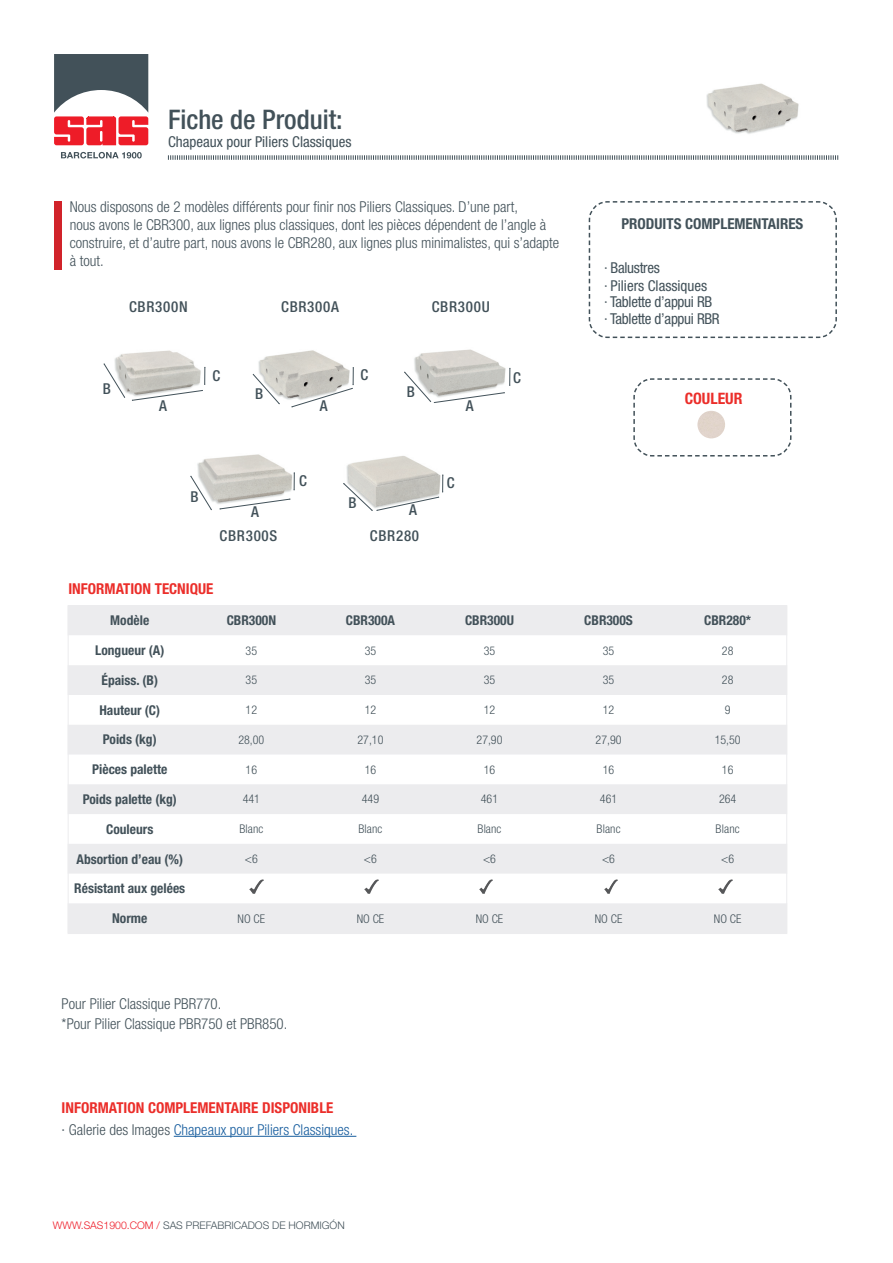
<style>
.page{position:relative;width:893px;height:1263px;background:#fff}
.page>*{position:absolute;margin:0;border:0;box-sizing:border-box;transform-origin:0 0}
.t1{font:500 condensed 27px "Helvetica Neue LT Std";color:#425159}
.t2{font:700 condensed 15.75px "Helvetica Neue LT Std";color:#eb2e2a}
.t3{font:300 condensed 15px/18px "Helvetica Neue LT Std";color:#425159}
.t4{font:700 condensed 15px "Helvetica Neue LT Std";color:#eb2e2a}
.Llegendes_imgs{font:500 condensed 15px "Helvetica Neue LT Std";letter-spacing:.05em;color:#425159}
.Text_left_bold{font:condensed 15px "Helvetica Neue LT Std";color:#425159}
.t5{font:300 condensed 15px "Helvetica Neue LT Std";color:#175d9e}
.Text_left_bold-2{font:condensed 15px "Helvetica Neue LT Std";letter-spacing:-.02em;color:#425159}
.Text_left_bold-3{font:700 condensed 15px "Helvetica Neue LT Std";color:#425159}
.Text_left_bold-4{font:700 condensed 13.5px "Helvetica Neue LT Std";color:#425159}
.Títols_center{font:700 condensed 13.5px "Helvetica Neue LT Std";color:#425159}
.Títols_left{font:700 condensed 13.5px "Helvetica Neue LT Std";color:#425159}
.Text_centre{font:300 condensed 12px "Helvetica Neue LT Std";color:#425159}
.t6{font:300 10.5px "Helvetica Neue LT Std";color:#425159}
.s1{color:#425159}
.s2{color:#ee1c28}
</style>
<div class="page">
<img style="left:258px;top:350px;width:86px;height:58px">
<img style="left:706px;top:83px;width:93px;height:51px">
<img style="left:414px;top:349px;width:97px;height:37px">
<img style="left:197px;top:454px;width:98px;height:57px">
<img style="left:346px;top:456px;width:98px;height:37px">
<img style="left:114px;top:350px;width:92px;height:48px">
<svg style="left:633px;top:378px;width:159px;height:79px"></svg>
<svg style="left:54px;top:54px;width:94px;height:91px"></svg>
<svg style="left:61px;top:152px;width:81px;height:6px"></svg>
<hr style="left:174px;top:1136px;width:182px;height:1px;background:#175d9e">
<svg style="left:168px;top:155px;width:671px;height:5px"></svg>
<div style="left:54px;top:201px;width:8px;height:69px;background:#d1232a"></div>
<svg style="left:588px;top:201px;width:249px;height:138px"></svg>
<img style="left:697px;top:411px;width:28px;height:27px;border-radius:14px">
<div style="left:70px;top:607px;width:715px;height:28px;background:#ececee"></div>
<svg style="left:70px;top:665px;width:715px;height:267px;fill:#ececee"></svg>
<img style="left:250px;top:880px;width:14px;height:13px">
<img style="left:364px;top:880px;width:14px;height:13px">
<img style="left:604px;top:880px;width:14px;height:13px">
<img style="left:479px;top:880px;width:14px;height:13px">
<svg style="left:719px;top:880px;width:13px;height:13px"></svg>
<svg style="left:132px;top:367px;width:73px;height:34px"></svg>
<svg style="left:294px;top:473px;width:1px;height:18px"></svg>
<svg style="left:103px;top:363px;width:22px;height:35px"></svg>
<svg style="left:253px;top:374px;width:27px;height:30px"></svg>
<svg style="left:190px;top:476px;width:22px;height:34px"></svg>
<svg style="left:404px;top:368px;width:106px;height:35px"></svg>
<svg style="left:220px;top:499px;width:71px;height:10px"></svg>
<svg style="left:343px;top:475px;width:100px;height:36px"></svg>
<svg style="left:292px;top:367px;width:62px;height:40px"></svg>
<p class="t1" style="left:168px;top:103px;width:176px">Fiche de Produit:</p>
<p class="Text_left_bold" style="left:168px;top:133px;width:185px">Chapeaux pour Piliers Classiques</p>
<p class="t3" style="left:70px;top:197px;width:491px">Nous disposons de 2 modèles différents pour finir nos Piliers Classiques. D’une part,<br>nous avons le CBR300, aux lignes plus classiques, dont les pièces dépendent de l’angle à construire, et d’autre part, nous avons le CBR280, aux lignes plus minimalistes, qui s’adapte à tout.</p>
<p class="Llegendes_imgs" style="left:129px;top:298px;width:60px">CBR300N</p>
<p class="Llegendes_imgs" style="left:281px;top:298px;width:59px">CBR300A</p>
<p class="Llegendes_imgs" style="left:432px;top:298px;width:60px">CBR300U</p>
<p class="Llegendes_imgs" style="left:213px;top:366px;width:9px">C</p>
<p class="Llegendes_imgs" style="left:361px;top:365px;width:9px">C</p>
<p class="Llegendes_imgs" style="left:513px;top:368px;width:9px">C</p>
<p class="Llegendes_imgs" style="left:103px;top:379px;width:10px">B</p>
<p class="Llegendes_imgs" style="left:255px;top:384px;width:10px">B</p>
<p class="Llegendes_imgs" style="left:407px;top:383px;width:10px">B</p>
<p class="Llegendes_imgs" style="left:159px;top:397px;width:9px">A</p>
<p class="Llegendes_imgs" style="left:320px;top:397px;width:9px">A</p>
<p class="Llegendes_imgs" style="left:466px;top:397px;width:9px">A</p>
<p class="Llegendes_imgs" style="left:191px;top:488px;width:10px">B</p>
<p class="Llegendes_imgs" style="left:299px;top:471px;width:9px">C</p>
<p class="Llegendes_imgs" style="left:447px;top:473px;width:9px">C</p>
<p class="Llegendes_imgs" style="left:349px;top:494px;width:10px">B</p>
<p class="Llegendes_imgs" style="left:251px;top:502px;width:9px">A</p>
<p class="Llegendes_imgs" style="left:409px;top:500px;width:9px">A</p>
<p class="Llegendes_imgs" style="left:220px;top:527px;width:59px">CBR300S</p>
<p class="Llegendes_imgs" style="left:370px;top:527px;width:51px">CBR280</p>
<p class="t4" style="left:68px;top:579px;width:146px">INFORMATION TECNIQUE</p>
<p class="Text_left_bold-3" style="left:621px;top:215px;width:183px">PRODUITS COMPLEMENTAIRES</p>
<p class="Text_left_bold-2" style="left:604px;top:259px;width:57px">· Balustres</p>
<p class="Text_left_bold" style="left:604px;top:277px;width:105px">· Piliers Classiques</p>
<p class="Text_left_bold-2" style="left:604px;top:293px;width:110px">· Tablette d’appui RB</p>
<p class="Text_left_bold-2" style="left:604px;top:310px;width:117px">· Tablette d’appui RBR</p>
<p class="t2" style="left:685px;top:389px;width:59px">COULEUR</p>
<p class="Títols_left" style="left:110px;top:612px;width:40px">Modèle</p>
<p class="Títols_center" style="left:227px;top:612px;width:51px">CBR300N</p>
<p class="Títols_center" style="left:346px;top:612px;width:51px">CBR300A</p>
<p class="Títols_center" style="left:465px;top:612px;width:50px">CBR300U</p>
<p class="Títols_center" style="left:584px;top:612px;width:50px">CBR300S</p>
<p class="Títols_center" style="left:704px;top:612px;width:48px">CBR280*</p>
<p class="Text_left_bold-4" style="left:95px;top:642px;width:71px">Longueur (A)</p>
<p class="Text_centre" style="left:246px;top:643px;width:13px">35</p>
<p class="Text_centre" style="left:365px;top:643px;width:13px">35</p>
<p class="Text_centre" style="left:484px;top:643px;width:13px">35</p>
<p class="Text_centre" style="left:603px;top:643px;width:13px">35</p>
<p class="Text_centre" style="left:722px;top:643px;width:13px">28</p>
<p class="Text_left_bold-4" style="left:102px;top:672px;width:58px">Épaiss. (B)</p>
<p class="Text_centre" style="left:246px;top:673px;width:13px">35</p>
<p class="Text_centre" style="left:365px;top:673px;width:13px">35</p>
<p class="Text_centre" style="left:484px;top:673px;width:13px">35</p>
<p class="Text_centre" style="left:603px;top:673px;width:13px">35</p>
<p class="Text_centre" style="left:722px;top:673px;width:13px">28</p>
<p class="Text_left_bold-4" style="left:99px;top:702px;width:62px">Hauteur (C)</p>
<p class="Text_centre" style="left:246px;top:703px;width:13px">12</p>
<p class="Text_centre" style="left:365px;top:703px;width:13px">12</p>
<p class="Text_centre" style="left:484px;top:703px;width:13px">12</p>
<p class="Text_centre" style="left:603px;top:703px;width:13px">12</p>
<p class="Text_centre" style="left:725px;top:703px;width:7px">9</p>
<p class="Text_left_bold-4" style="left:103px;top:731px;width:55px">Poids (kg)</p>
<p class="Text_centre" style="left:238px;top:733px;width:27px">28,00</p>
<p class="Text_centre" style="left:357px;top:733px;width:27px">27,10</p>
<p class="Text_centre" style="left:477px;top:733px;width:27px">27,90</p>
<p class="Text_centre" style="left:596px;top:733px;width:27px">27,90</p>
<p class="Text_centre" style="left:715px;top:733px;width:27px">15,50</p>
<p class="Text_left_bold-4" style="left:92px;top:761px;width:77px">Pièces palette</p>
<p class="Text_centre" style="left:246px;top:762px;width:13px">16</p>
<p class="Text_centre" style="left:365px;top:762px;width:13px">16</p>
<p class="Text_centre" style="left:484px;top:762px;width:13px">16</p>
<p class="Text_centre" style="left:603px;top:762px;width:13px">16</p>
<p class="Text_centre" style="left:722px;top:762px;width:13px">16</p>
<p class="Text_left_bold-4" style="left:83px;top:791px;width:96px">Poids palette (kg)</p>
<p class="Text_centre" style="left:243px;top:792px;width:19px">441</p>
<p class="Text_centre" style="left:362px;top:792px;width:19px">449</p>
<p class="Text_centre" style="left:481px;top:792px;width:19px">461</p>
<p class="Text_centre" style="left:600px;top:792px;width:19px">461</p>
<p class="Text_centre" style="left:719px;top:792px;width:19px">264</p>
<p class="Text_left_bold-4" style="left:106px;top:821px;width:49px">Couleurs</p>
<p class="Text_centre" style="left:239px;top:822px;width:26px">Blanc</p>
<p class="Text_centre" style="left:358px;top:822px;width:26px">Blanc</p>
<p class="Text_centre" style="left:477px;top:822px;width:26px">Blanc</p>
<p class="Text_centre" style="left:597px;top:822px;width:26px">Blanc</p>
<p class="Text_centre" style="left:716px;top:822px;width:26px">Blanc</p>
<p class="Text_left_bold-4" style="left:77px;top:850px;width:108px">Absortion d’eau (%)</p>
<p class="Text_centre" style="left:245px;top:852px;width:14px">&lt;6</p>
<p class="Text_centre" style="left:364px;top:852px;width:14px">&lt;6</p>
<p class="Text_centre" style="left:483px;top:852px;width:14px">&lt;6</p>
<p class="Text_centre" style="left:602px;top:852px;width:14px">&lt;6</p>
<p class="Text_centre" style="left:721px;top:852px;width:14px">&lt;6</p>
<p class="Text_left_bold-4" style="left:74px;top:880px;width:112px">Résistant aux gelées</p>
<p class="Text_left_bold-4" style="left:112px;top:910px;width:37px">Norme</p>
<p class="Text_centre" style="left:238px;top:911px;width:29px">NO CE</p>
<p class="Text_centre" style="left:357px;top:911px;width:29px">NO CE</p>
<p class="Text_centre" style="left:476px;top:911px;width:29px">NO CE</p>
<p class="Text_centre" style="left:595px;top:911px;width:29px">NO CE</p>
<p class="Text_centre" style="left:714px;top:911px;width:29px">NO CE</p>
<p class="t3" style="left:62px;top:994px;width:161px">Pour Pilier Classique PBR770.</p>
<p class="t3" style="left:62px;top:1014px;width:227px">*Pour Pilier Classique PBR750 et PBR850.</p>
<p class="t4" style="left:62px;top:1098px;width:273px">INFORMATION COMPLEMENTAIRE DISPONIBLE</p>
<p class="t5" style="left:62px;top:1121px;width:293px"><span class="s1">· Galerie des Images</span> Chapeaux pour Piliers Classiques.</p>
<p class="t6" style="left:53px;top:1219px;width:293px"><span class="s2">WWW.SAS1900.COM /</span> SAS PREFABRICADOS DE HORMIGÓN</p>
</div>
